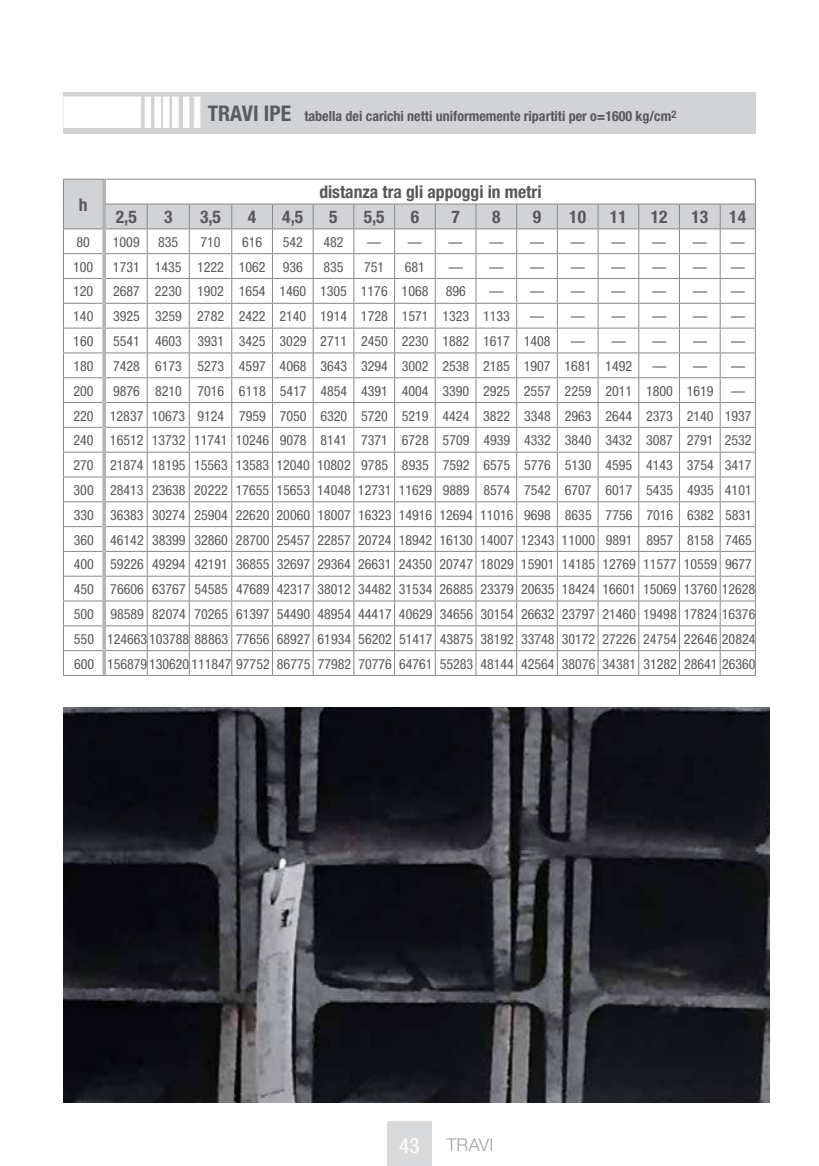
<style>
.page{position:relative;width:819px;height:1166px;background:#fff}
.page>*{position:absolute;margin:0;border:0;box-sizing:border-box;transform-origin:0 0}
.t1{font:condensed 21px "Helvetica Neue";color:#fff}
.t2{font:700 condensed 17.5px "Helvetica Neue";color:#58585a}
.t3{font:300 17.5px "Helvetica Neue";letter-spacing:.01em;color:#a1a2a4}
.t4{font:condensed 14px/24.8px "Helvetica Neue";color:#58585a}
.t5{font:700 condensed 14px "Helvetica Neue";color:#58585a}
.s1{font-size:21.7px;color:#5a5b5d}
</style>
<div class="page">
<img style="left:63px;top:708px;width:706px;height:395px">
<div style="left:63px;top:92px;width:693px;height:41px;background:#d2d3d4"></div>
<div style="left:194px;top:97px;width:6px;height:31px;background:#fff"></div>
<div style="left:183px;top:97px;width:6px;height:31px;background:#fff"></div>
<div style="left:172px;top:97px;width:6px;height:31px;background:#fff"></div>
<div style="left:163px;top:97px;width:6px;height:31px;background:#fff"></div>
<div style="left:155px;top:97px;width:6px;height:31px;background:#fff"></div>
<div style="left:145px;top:97px;width:6px;height:31px;background:#fff"></div>
<div style="left:63px;top:97px;width:78px;height:31px;background:#fff"></div>
<svg style="left:63px;top:179px;width:693px;height:496px"></svg>
<hr style="left:63px;top:675px;width:41px;height:1px;background:#87888a">
<hr style="left:104px;top:675px;width:43px;height:1px;background:#87888a">
<hr style="left:147px;top:675px;width:42px;height:1px;background:#87888a">
<hr style="left:189px;top:675px;width:43px;height:1px;background:#87888a">
<hr style="left:232px;top:675px;width:40px;height:1px;background:#87888a">
<hr style="left:272px;top:675px;width:41px;height:1px;background:#87888a">
<hr style="left:313px;top:675px;width:41px;height:1px;background:#87888a">
<hr style="left:354px;top:675px;width:40px;height:1px;background:#87888a">
<hr style="left:394px;top:675px;width:41px;height:1px;background:#87888a">
<hr style="left:435px;top:675px;width:41px;height:1px;background:#87888a">
<hr style="left:476px;top:675px;width:40px;height:1px;background:#87888a">
<hr style="left:516px;top:675px;width:41px;height:1px;background:#87888a">
<hr style="left:557px;top:675px;width:41px;height:1px;background:#87888a">
<hr style="left:598px;top:675px;width:40px;height:1px;background:#87888a">
<hr style="left:638px;top:675px;width:41px;height:1px;background:#87888a">
<hr style="left:679px;top:675px;width:41px;height:1px;background:#87888a">
<hr style="left:720px;top:675px;width:35px;height:1px;background:#87888a">
<hr style="left:102px;top:180px;width:4px;height:24px;background:#b1b3b4">
<hr style="left:102px;top:204px;width:4px;height:25px;background:#b1b3b4">
<svg style="left:102px;top:229px;width:4px;height:25px"></svg>
<svg style="left:102px;top:254px;width:4px;height:24px"></svg>
<svg style="left:102px;top:278px;width:4px;height:25px"></svg>
<svg style="left:102px;top:303px;width:4px;height:25px"></svg>
<svg style="left:102px;top:328px;width:4px;height:25px"></svg>
<svg style="left:102px;top:353px;width:4px;height:25px"></svg>
<svg style="left:102px;top:378px;width:4px;height:24px"></svg>
<svg style="left:102px;top:402px;width:4px;height:25px"></svg>
<svg style="left:102px;top:427px;width:4px;height:25px"></svg>
<svg style="left:102px;top:452px;width:4px;height:25px"></svg>
<svg style="left:102px;top:477px;width:4px;height:25px"></svg>
<svg style="left:102px;top:502px;width:4px;height:24px"></svg>
<svg style="left:102px;top:526px;width:4px;height:25px"></svg>
<svg style="left:102px;top:551px;width:4px;height:25px"></svg>
<svg style="left:102px;top:576px;width:4px;height:25px"></svg>
<svg style="left:102px;top:601px;width:4px;height:25px"></svg>
<svg style="left:102px;top:626px;width:4px;height:24px"></svg>
<svg style="left:102px;top:650px;width:4px;height:25px"></svg>
<div style="left:387px;top:1121px;width:45px;height:45px;background:#d9dadb"></div>
<p class="t2" style="left:79px;top:194px;width:10px">h</p>
<p class="t5" style="left:208px;top:108px;width:470px"><span class="s1">TRAVI IPE</span> tabella dei carichi netti uniformemente ripartiti per o=1600 kg/cm<sup>2</sup></p>
<p class="t2" style="left:319px;top:182px;width:224px">distanza tra gli appoggi in metri</p>
<p class="t2" style="left:116px;top:206px;width:22px">2,5</p>
<p class="t2" style="left:164px;top:206px;width:10px">3</p>
<p class="t2" style="left:200px;top:206px;width:22px">3,5</p>
<p class="t2" style="left:248px;top:206px;width:10px">4</p>
<p class="t2" style="left:282px;top:206px;width:22px">4,5</p>
<p class="t2" style="left:329px;top:206px;width:10px">5</p>
<p class="t2" style="left:363px;top:206px;width:22px">5,5</p>
<p class="t2" style="left:410px;top:206px;width:10px">6</p>
<p class="t2" style="left:451px;top:206px;width:10px">7</p>
<p class="t2" style="left:492px;top:206px;width:10px">8</p>
<p class="t2" style="left:532px;top:206px;width:10px">9</p>
<p class="t2" style="left:569px;top:206px;width:18px">10</p>
<p class="t2" style="left:610px;top:206px;width:18px">11</p>
<p class="t2" style="left:650px;top:206px;width:18px">12</p>
<p class="t2" style="left:691px;top:206px;width:56px">13 14</p>
<p class="t4" style="left:76px;top:229px;width:15px">80</p>
<p class="t4" style="left:113px;top:229px;width:28px">1009</p>
<p class="t4" style="left:158px;top:229px;width:22px">835</p>
<p class="t4" style="left:200px;top:229px;width:22px">710</p>
<p class="t4" style="left:242px;top:229px;width:22px">616</p>
<p class="t4" style="left:283px;top:229px;width:22px">542</p>
<p class="t4" style="left:323px;top:229px;width:22px">482</p>
<p class="t4" style="left:367px;top:229px;width:56px">— —</p>
<p class="t4" style="left:448px;top:229px;width:56px">— —</p>
<p class="t4" style="left:530px;top:229px;width:56px">— —</p>
<p class="t4" style="left:611px;top:229px;width:56px">— —</p>
<p class="t4" style="left:692px;top:229px;width:53px">— —</p>
<p class="t4" style="left:73px;top:254px;width:22px">100</p>
<p class="t4" style="left:113px;top:254px;width:191px">1731 1435 1222 1062 936</p>
<p class="t4" style="left:323px;top:254px;width:22px">835</p>
<p class="t4" style="left:364px;top:254px;width:22px">751</p>
<p class="t4" style="left:405px;top:254px;width:22px">681</p>
<p class="t4" style="left:448px;top:254px;width:56px">— —</p>
<p class="t4" style="left:530px;top:254px;width:56px">— —</p>
<p class="t4" style="left:611px;top:254px;width:56px">— —</p>
<p class="t4" style="left:693px;top:254px;width:53px">— —</p>
<p class="t4" style="left:73px;top:279px;width:22px">120</p>
<p class="t4" style="left:113px;top:279px;width:354px">2687 2230 1902 1654 1460 1305 1176 1068 896</p>
<p class="t4" style="left:489px;top:279px;width:56px">— —</p>
<p class="t4" style="left:571px;top:279px;width:56px">— —</p>
<p class="t4" style="left:652px;top:279px;width:56px">— —</p>
<p class="t4" style="left:731px;top:279px;width:15px">—</p>
<p class="t4" style="left:73px;top:304px;width:22px">140</p>
<p class="t4" style="left:113px;top:304px;width:398px">3925 3259 2782 2422 2140 1914 1728 1571 1323 1133</p>
<p class="t4" style="left:530px;top:304px;width:56px">— —</p>
<p class="t4" style="left:611px;top:304px;width:56px">— —</p>
<p class="t4" style="left:693px;top:304px;width:53px">— —</p>
<p class="t4" style="left:73px;top:329px;width:22px">160</p>
<p class="t4" style="left:113px;top:329px;width:439px">5541 4603 3931 3425 3029 2711 2450 2230 1882 1617 1408</p>
<p class="t4" style="left:571px;top:329px;width:56px">— —</p>
<p class="t4" style="left:652px;top:329px;width:56px">— —</p>
<p class="t4" style="left:731px;top:329px;width:15px">—</p>
<p class="t4" style="left:73px;top:353px;width:22px">180</p>
<p class="t4" style="left:113px;top:353px;width:520px">7428 6173 5273 4597 4068 3643 3294 3002 2538 2185 1907 1681 1492</p>
<p class="t4" style="left:652px;top:353px;width:56px">— —</p>
<p class="t4" style="left:731px;top:353px;width:15px">—</p>
<p class="t4" style="left:73px;top:378px;width:22px">200</p>
<p class="t4" style="left:113px;top:378px;width:601px">9876 8210 7016 6118 5417 4854 4391 4004 3390 2925 2557 2259 2011 1800 1619</p>
<p class="t4" style="left:73px;top:378px;width:683px;text-indent:657px">— 220 12837 10673 9124 7959 7050 6320 5720 5219 4424 3822 3348 2963 2644 2373 2140 1937<br>240 16512 13732 11741 10246 9078 8141 7371 6728 5709 4939 4332 3840 3432 3087 2791 2532<br>270 21874 18195 15563 13583 12040 10802 9785 8935 7592 6575 5776 5130 4595 4143 3754 3417<br>300 28413 23638 20222 17655 15653 14048 12731 11629 9889 8574 7542 6707 6017 5435 4935 4101<br>330 36383 30274 25904 22620 20060 18007 16323 14916 12694 11016 9698 8635 7756 7016 6382 5831<br>360 46142 38399 32860 28700 25457 22857 20724 18942 16130 14007 12343 11000 9891 8957 8158 7465<br>400 59226 49294 42191 36855 32697 29364 26631 24350 20747 18029 15901 14185 12769 11577 10559 9677<br>450 76606 63767 54585 47689 42317 38012 34482 31534 26885 23379 20635 18424 16601 15069 13760 12628<br>500 98589 82074 70265 61397 54490 48954 44417 40629 34656 30154 26632 23797 21460 19498 17824 16376<br>550 124663 103788 88863 77656 68927 61934 56202 51417 43875 38192 33748 30172 27226 24754 22646 20824<br>600 156879 130620 111847 97752 86775 77982 70776 64761 55283 48144 42564 38076 34381 31282 28641 26360</p>
<h1 class="t1" style="left:399px;top:1133px;width:22px">43</h1>
<p class="t3" style="left:446px;top:1134px;width:48px">TRAVI</p>
</div>
